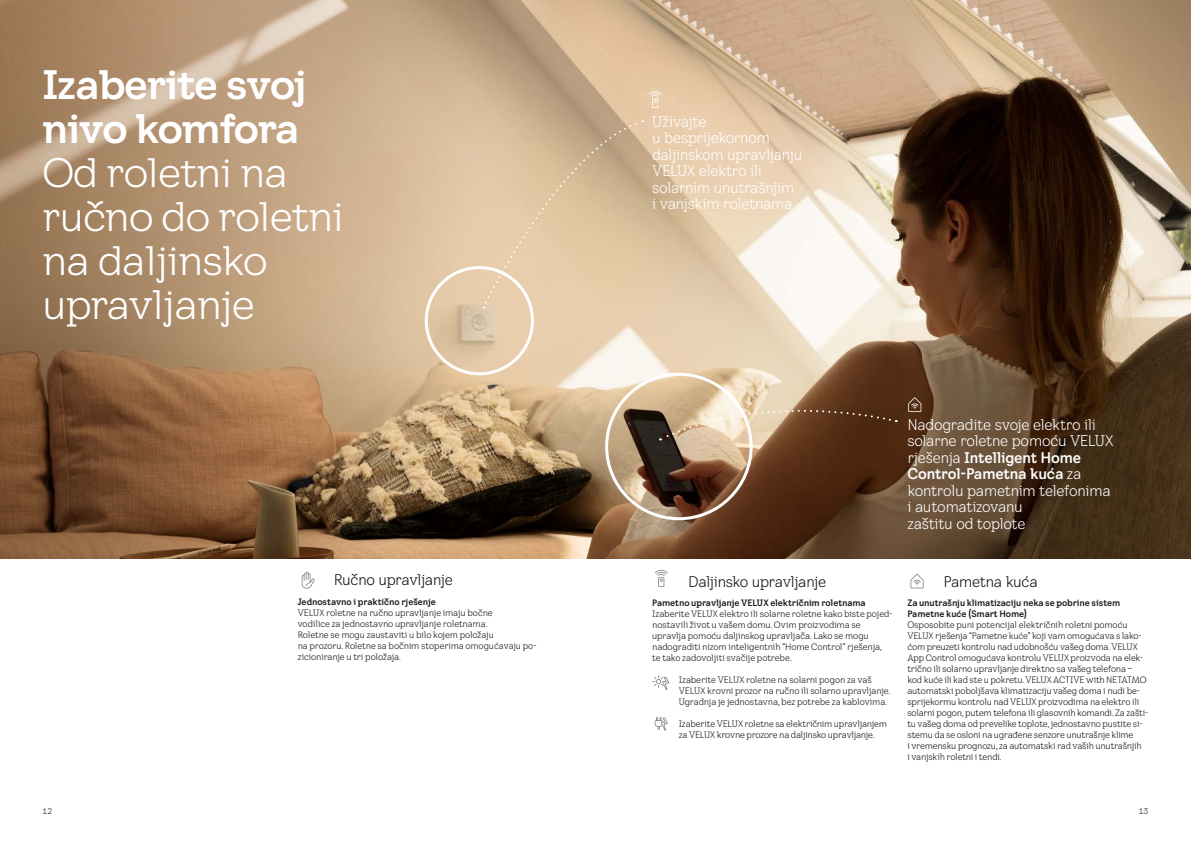
<style>
.page{position:relative;width:1191px;height:842px;background:#fff}
.page>*{position:absolute;margin:0;border:0;box-sizing:border-box;transform-origin:0 0}
.t1{font:40px/44px "VELUX Transform Headline";letter-spacing:-.025em;color:#fff}
.t2{font:700 40px/44px "VELUX Transform Headline";letter-spacing:-.025em;color:#fff}
.t3{font:15px/16.5px "VELUX Transform";letter-spacing:-.03em;color:#fff}
.t4{font:15px "VELUX Transform";letter-spacing:-.035em;color:#12120d}
.t5{font:9px/11px "VELUX Transform";letter-spacing:-.02em;color:#12120d}
.t6{font:700 9px/11px "VELUX Transform";letter-spacing:-.01em;color:#12120d}
.t7{font:8px "VELUX Transform";color:#12120d}
.s1{font-weight:700}
</style>
<div class="page">
<img style="left:822px;top:0;width:369px;height:558px">
<img style="left:0;top:0;width:822px;height:558px">
<svg style="left:910px;top:574px;width:13px;height:14px"></svg>
<svg style="left:302px;top:572px;width:13px;height:17px"></svg>
<svg style="left:655px;top:570px;width:12px;height:17px"></svg>
<svg style="left:652px;top:675px;width:17px;height:15px"></svg>
<svg style="left:655px;top:717px;width:13px;height:14px"></svg>
<svg style="left:649px;top:91px;width:12px;height:17px"></svg>
<svg style="left:660px;top:395px;width:236px;height:46px;background:#a18468"></svg>
<svg style="left:483px;top:120px;width:160px;height:189px;background:#dbc2a0"></svg>
<div style="left:605px;top:373px;width:147px;height:147px;border:3px solid #fff;border-radius:50%"></div>
<div style="left:425px;top:266px;width:109px;height:109px;border:3px solid #fff;border-radius:50%"></div>
<svg style="left:908px;top:397px;width:13px;height:15px"></svg>
<h1 class="t2" style="left:43px;top:62px;width:266px">Izaberite svoj nivo komfora</h1>
<h1 class="t1" style="left:43px;top:150px;width:303px">Od roletni na ručno do roletni na daljinsko upravljanje</h1>
<h2 class="t4" style="left:334px;top:571px;width:121px">Ručno upravljanje</h2>
<p class="t6" style="left:298px;top:596px;width:140px">Jednostavno i praktično rješenje</p>
<p class="t5" style="left:298px;top:607px;width:240px">VELUX roletne na ručno upravljanje imaju bočne<br>vodilice za jednostavno upravljanje roletnama.<br>Roletne se mogu zaustaviti u bilo kojem položaju<br>na prozoru. Roletne sa bočnim stoperima omogućavaju po&shy;zicioniranje u tri položaja.</p>
<h2 class="t3" style="left:652px;top:113px;width:152px">Uživajte<br>u besprijekornom daljinskom upravljanju<br>VELUX elektro ili solarnim unutrašnjim i vanjskim roletnama</h2>
<h2 class="t3" style="left:907px;top:416px;width:208px">Nadogradite svoje elektro ili solarne roletne pomoću VELUX rješenja <span class="s1">Intelligent Home<br>Control-Pametna kuća</span> za kontrolu pametnim telefonima i automatizovanu<br>zaštitu od toplote</h2>
<h2 class="t4" style="left:688px;top:572px;width:140px">Daljinsko upravljanje</h2>
<p class="t6" style="left:652px;top:597px;width:215px">Pametno upravljanje VELUX električnim roletnama</p>
<p class="t5" style="left:652px;top:608px;width:242px">Izaberite VELUX elektro ili solarne roletne kako biste pojed&shy;nostavili život u vašem domu. Ovim proizvodima se upravlja pomoću daljinskog upravljača. Lako se mogu nadograditi nizom inteligentnih “Home Control” rješenja, te tako zadovoljiti svačije potrebe.</p>
<p class="t5" style="left:679px;top:674px;width:213px">Izaberite VELUX roletne na solarni pogon za vaš<br>VELUX krovni prozor na ručno ili solarno upravljanje.<br>Ugradnja je jednostavna, bez potrebe za kablovima.</p>
<p class="t5" style="left:678px;top:718px;width:210px">Izaberite VELUX roletne sa električnim upravljanjem za VELUX krovne prozore na daljinsko upravljanje.</p>
<h2 class="t4" style="left:943px;top:572px;width:96px">Pametna kuća</h2>
<p class="t6" style="left:907px;top:597px;width:214px">Za unutrašnju klimatizaciju neka se pobrine sistem<br>Pametne kuće (Smart Home)</p>
<p class="t5" style="left:907px;top:619px;width:242px">Osposobite puni potencijal električnih roletni pomoću VELUX rješenja “Pametne kuće” koji vam omogućava s lako&shy;ćom preuzeti kontrolu nad udobnošću vašeg doma. VELUX App Control omogućava kontrolu VELUX proizvoda na elek&shy;trično ili solarno upravljanje direktno sa vašeg telefona – kod kuće ili kad ste u pokretu. VELUX ACTIVE with NETATMO automatski poboljšava klimatizaciju vašeg doma i nudi be&shy;sprijekormu kontrolu nad VELUX proizvodima na elektro ili solarni pogon, putem telefona ili glasovnih komandi. Za zašti&shy;tu vašeg doma od prevelike toplote, jednostavno pustite si&shy;stemu da se osloni na ugrađene senzore unutrašnje klime<br>i vremensku prognozu, za automatski rad vaših unutrašnjih<br>i vanjskih roletni i tendi.</p>
<p class="t7" style="left:43px;top:806px;width:11px">12</p>
<p class="t7" style="left:1138px;top:806px;width:11px">13</p>
</div>
